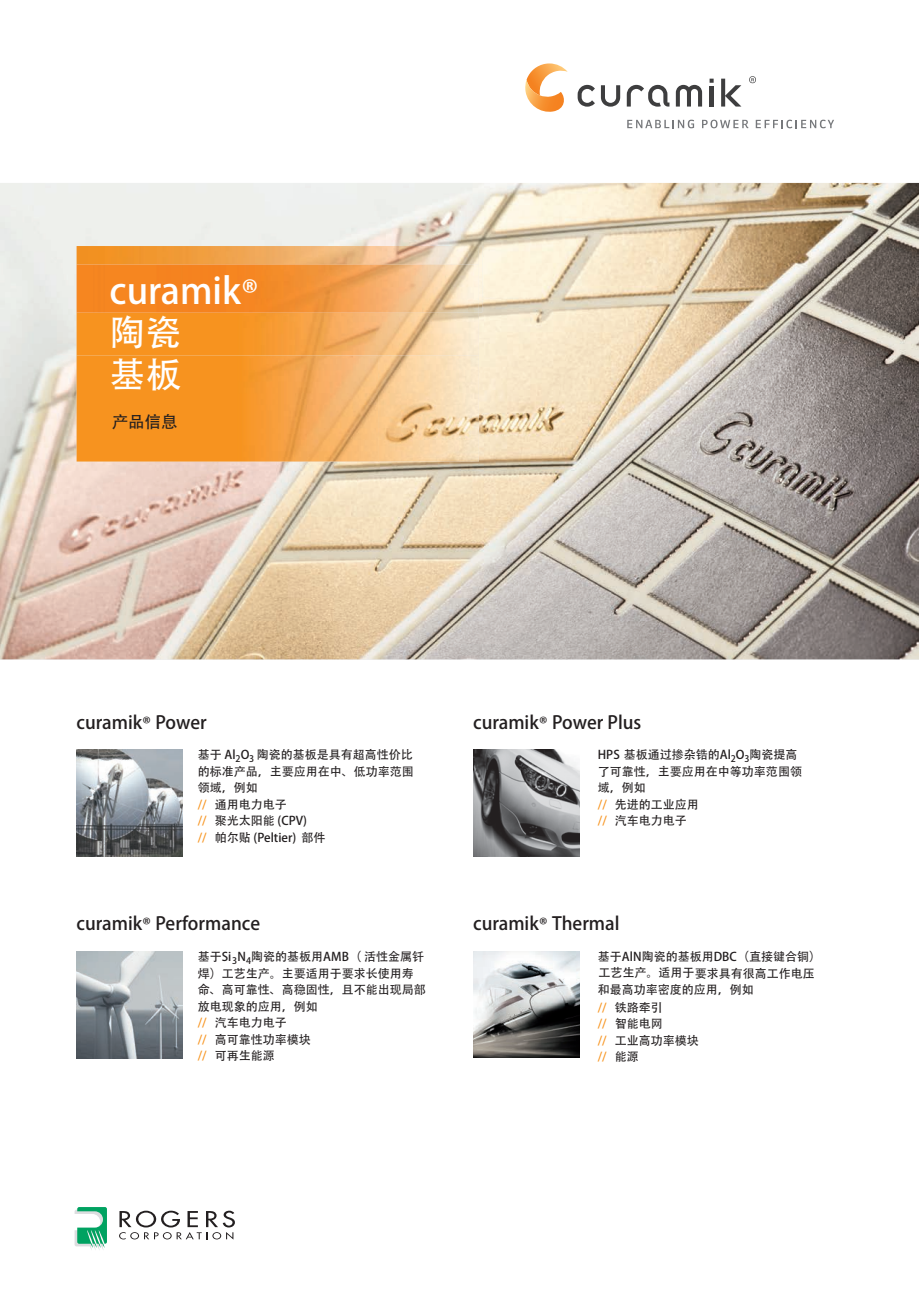
<style>
.page{position:relative;width:919px;height:1289px;background:#fff}
.page>*{position:absolute;margin:0;border:0;box-sizing:border-box;transform-origin:0 0}
.t1{font:36px "Sanuk OT";color:#fff}
.t2{font:36px/42px "Adobe Heiti Std";color:#fff}
.t3{font:18px "Sanuk OT";color:#231f20}
.t4{font:16.5px "Adobe Heiti Std";color:#231f20}
.t5{font:12px/16.5px "Adobe Heiti Std";color:#231f20}
.t6{font:12px "Sanuk OT";color:#231f20}
.t7{font:12px "Sanuk OT";color:#f7931d}
.s1{font-family:"Calibri"}
.s2{font-family:"Sanuk OT"}
.s3{font-family:"Sanuk OT";color:#f7931d}
.s4{color:#f7931d}
.s5{font-family:"Adobe Heiti Std"}
.s6{font-family:"Adobe Heiti Std";color:#231f20}
</style>
<div class="page">
<img style="left:0;top:183px;width:918px;height:476px">
<svg style="left:75px;top:1207px;width:32px;height:43px"></svg>
<svg style="left:119px;top:1210px;width:116px;height:29px"></svg>
<svg style="left:525px;top:63px;width:42px;height:49px"></svg>
<svg style="left:627px;top:120px;width:67px;height:8px"></svg>
<svg style="left:702px;top:120px;width:46px;height:8px"></svg>
<svg style="left:755px;top:120px;width:79px;height:8px"></svg>
<svg style="left:749px;top:76px;width:6px;height:7px"></svg>
<svg style="left:601px;top:85px;width:19px;height:22px"></svg>
<svg style="left:577px;top:85px;width:18px;height:22px"></svg>
<svg style="left:721px;top:79px;width:20px;height:28px"></svg>
<hr style="left:709px;top:86px;width:4px;height:21px;background:#3e3e3f">
<svg style="left:709px;top:79px;width:4px;height:4px"></svg>
<svg style="left:675px;top:85px;width:27px;height:22px"></svg>
<svg style="left:626px;top:85px;width:43px;height:22px"></svg>
<img style="left:77px;top:355px;width:301px;height:106px">
<img style="left:378px;top:355px;width:101px;height:106px">
<img style="left:479px;top:246px;width:3px;height:67px">
<img style="left:479px;top:264px;width:1px;height:49px">
<img style="left:77px;top:246px;width:402px;height:109px">
<img style="left:77px;top:264px;width:402px;height:49px">
<img style="left:473px;top:951px;width:106px;height:106px">
<img style="left:77px;top:951px;width:106px;height:106px">
<img style="left:473px;top:749px;width:106px;height:107px">
<img style="left:77px;top:749px;width:106px;height:107px">
<h1 class="t1" style="left:109px;top:269px;width:151px">curamik<span class="s1">®</span></h1>
<h1 class="t2" style="left:109px;top:313px;width:73px">陶瓷基板</h1>
<h3 class="t4" style="left:112px;top:412px;width:67px">产品信息</h3>
<h2 class="t3" style="left:77px;top:711px;width:132px">curamik<span class="s1">®</span> Power</h2>
<h2 class="t3" style="left:473px;top:711px;width:170px">curamik<span class="s1">®</span> Power Plus</h2>
<p class="t5" style="left:198px;top:747px;width:218px">基于 <span class="s2">Al</span><sub>2</sub><span class="s2">O</span><sub>3</sub> 陶瓷的基板是具有超高性价比的标准产品，主要应用在中、低功率范围领域，例如<br><span class="s3">//</span> 通用电力电子<br><span class="s3">//</span> 聚光太阳能 <span class="s2">(CPV)</span></p>
<p class="t6" style="left:198px;top:830px;width:129px"><span class="s4">//</span> <span class="s5">帕尔贴</span> (Peltier) <span class="s5">部件</span></p>
<h2 class="t3" style="left:77px;top:913px;width:185px">curamik<span class="s1">®</span> Performance</h2>
<p class="t5" style="left:198px;top:948px;width:230px">基于<span class="s2">Si</span><sub>3</sub><span class="s2">N</span><sub>4</sub>陶瓷的基板用<span class="s2">AMB</span>（ 活性金属钎焊）工艺生产。主要适用于要求长使用寿命、高可靠性、高稳固性，且不能出现局部放电现象的应用，例如<br><span class="s3">//</span> 汽车电力电子<br><span class="s3">//</span> 高可靠性功率模块<br><span class="s3">//</span> 可再生能源</p>
<p class="t5" style="left:598px;top:747px;width:206px"><span class="s2">HPS</span> 基板通过掺杂锆的<span class="s2">Al</span><sub>2</sub><span class="s2">O</span><sub>3</sub>陶瓷提高了可靠性，主要应用在中等功率范围领域，例如<br><span class="s3">//</span> 先进的工业应用<br><span class="s3">//</span> 汽车电力电子</p>
<h2 class="t3" style="left:473px;top:913px;width:148px">curamik<span class="s1">®</span> Thermal</h2>
<p class="t5" style="left:598px;top:948px;width:225px">基于<span class="s2">AlN</span>陶瓷的基板用<span class="s2">DBC</span>（直接键合铜）工艺生产。适用于要求具有很高工作电压和最高功率密度的应用，例如</p>
<p class="t5" style="left:598px;top:999px;width:103px"><span class="s3">//</span> 铁路牵引<br><span class="s3">//</span> 智能电网<br><span class="s3">//</span> 工业高功率模块</p>
<p class="t7" style="left:598px;top:1049px;width:43px">// <span class="s6">能源</span></p>
</div>
